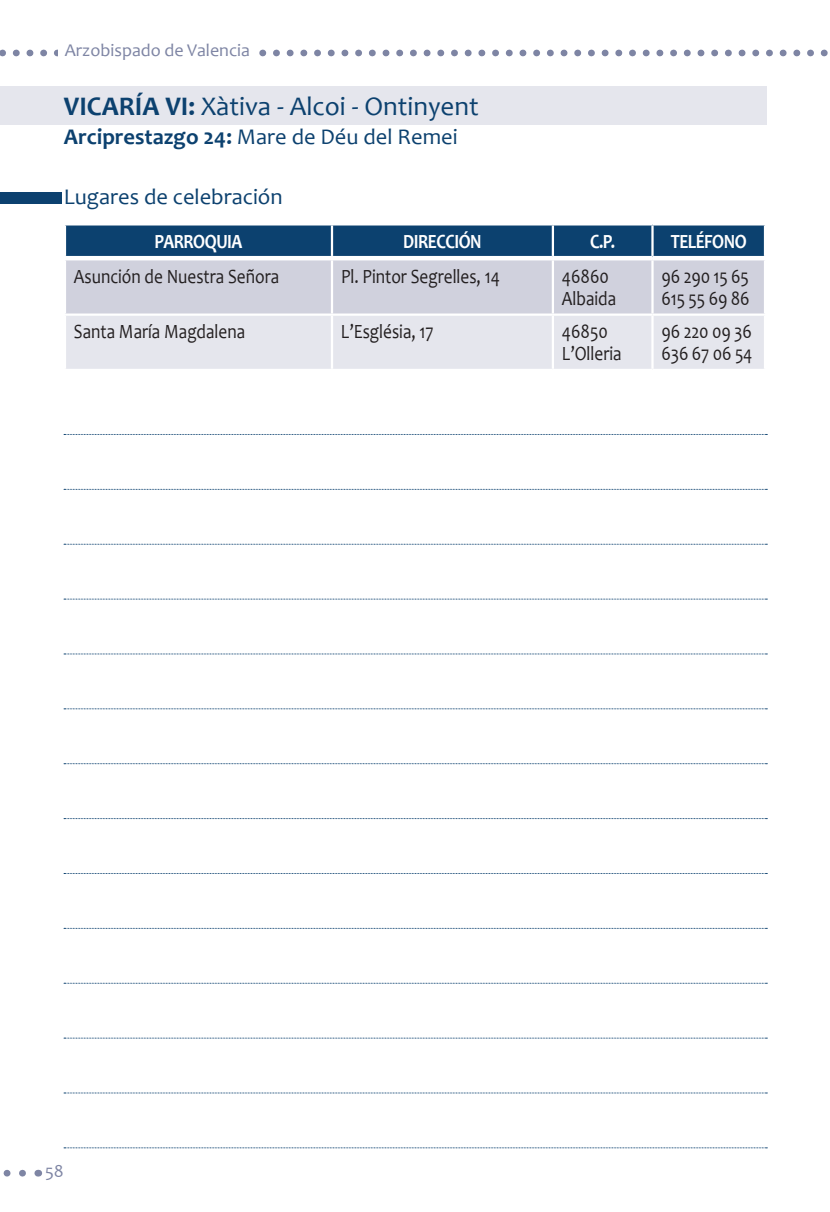
<style>
.page{position:relative;width:830px;height:1212px;background:#fff}
.page>*{position:absolute;margin:0;border:0;box-sizing:border-box;transform-origin:0 0}
.t1{font:27px "Candara";color:#0c416f}
.t2{font:22.5px "Candara";color:#0c416f}
.t3{font:20.25px/21.8px "Candara";color:#231f20;scale:.85 1}
.t4{font:700 20.25px "Candara";letter-spacing:-.03em;color:#fff;scale:.85 1}
.t5{font:18px "Candara";color:#7e85a4}
.s1{font-weight:700}
</style>
<div class="page">
<svg style="left:0;top:50px;width:828px;height:6px"></svg>
<svg style="left:3px;top:1170px;width:20px;height:6px"></svg>
<div style="left:58px;top:43px;width:198px;height:14px;background:#fff"></div>
<div style="left:0;top:86px;width:765px;height:39px;background:#e5e6ed"></div>
<div style="left:0;top:193px;width:62px;height:11px;background:#0c416f"></div>
<svg style="left:65px;top:224px;width:699px;height:145px;background:#afbbcc"></svg>
<hr style="left:64px;top:258px;width:268px;height:2px;background:#fff">
<hr style="left:64px;top:260px;width:2px;height:53px;background:#fff">
<hr style="left:332px;top:258px;width:220px;height:2px;background:#fff">
<hr style="left:331px;top:260px;width:2px;height:53px;background:#fff">
<hr style="left:552px;top:258px;width:100px;height:2px;background:#fff">
<hr style="left:551px;top:260px;width:2px;height:53px;background:#fff">
<hr style="left:652px;top:258px;width:113px;height:2px;background:#fff">
<hr style="left:651px;top:260px;width:2px;height:53px;background:#fff">
<hr style="left:763px;top:260px;width:2px;height:53px;background:#fff">
<hr style="left:64px;top:313px;width:268px;height:3px;background:#fff">
<hr style="left:64px;top:316px;width:2px;height:53px;background:#fff">
<hr style="left:332px;top:313px;width:220px;height:3px;background:#fff">
<hr style="left:331px;top:316px;width:2px;height:53px;background:#fff">
<hr style="left:552px;top:313px;width:100px;height:3px;background:#fff">
<hr style="left:551px;top:316px;width:2px;height:53px;background:#fff">
<hr style="left:652px;top:313px;width:113px;height:3px;background:#fff">
<hr style="left:651px;top:316px;width:2px;height:53px;background:#fff">
<hr style="left:763px;top:316px;width:2px;height:53px;background:#fff">
<svg style="left:64px;top:434px;width:703px;height:1px"></svg>
<svg style="left:64px;top:489px;width:703px;height:1px"></svg>
<svg style="left:64px;top:544px;width:703px;height:1px"></svg>
<svg style="left:64px;top:599px;width:703px;height:1px"></svg>
<svg style="left:64px;top:653px;width:703px;height:1px"></svg>
<svg style="left:64px;top:708px;width:703px;height:1px"></svg>
<svg style="left:64px;top:763px;width:703px;height:1px"></svg>
<svg style="left:64px;top:818px;width:703px;height:1px"></svg>
<svg style="left:64px;top:873px;width:703px;height:1px"></svg>
<svg style="left:64px;top:928px;width:703px;height:1px"></svg>
<svg style="left:64px;top:983px;width:703px;height:1px"></svg>
<svg style="left:64px;top:1038px;width:703px;height:1px"></svg>
<svg style="left:64px;top:1092px;width:703px;height:1px"></svg>
<svg style="left:64px;top:1147px;width:703px;height:1px"></svg>
<p class="t5" style="left:65px;top:40px;width:186px">Arzobispado de Valencia</p>
<h1 class="t1" style="left:64px;top:90px;width:416px"><span class="s1">VICARÍA VI:</span> Xàtiva - Alcoi - Ontinyent</h1>
<p class="t2" style="left:64px;top:123px;width:395px"><span class="s1">Arciprestazgo 24:</span> Mare de Déu del Remei</p>
<p class="t2" style="left:64px;top:183px;width:220px">Lugares de celebración</p>
<p class="t4" style="left:155px;top:229px;width:105px">PARROQUIA</p>
<p class="t4" style="left:403px;top:229px;width:94px">DIRECCIÓN</p>
<p class="t4" style="left:589px;top:229px;width:31px">C.P.</p>
<p class="t4" style="left:670px;top:229px;width:91px">TELÉFONO</p>
<p class="t3" style="left:74px;top:266px;width:243px">Asunción de Nuestra Señora</p>
<p class="t3" style="left:341px;top:266px;width:188px">Pl. Pintor Segrelles, 14</p>
<p class="t3" style="left:561px;top:266px;width:65px">46860<br>Albaida</p>
<p class="t3" style="left:661px;top:266px;width:105px">96 290 15 65<br>615 55 69 86</p>
<p class="t3" style="left:74px;top:321px;width:203px">Santa María Magdalena</p>
<p class="t3" style="left:341px;top:321px;width:111px">L’Església, 17</p>
<p class="t3" style="left:561px;top:321px;width:72px">46850<br>L’Olleria</p>
<p class="t3" style="left:661px;top:321px;width:108px">96 220 09 36<br>636 67 06 54</p>
<p class="t5" style="left:45px;top:1160px;width:20px">58</p>
</div>
